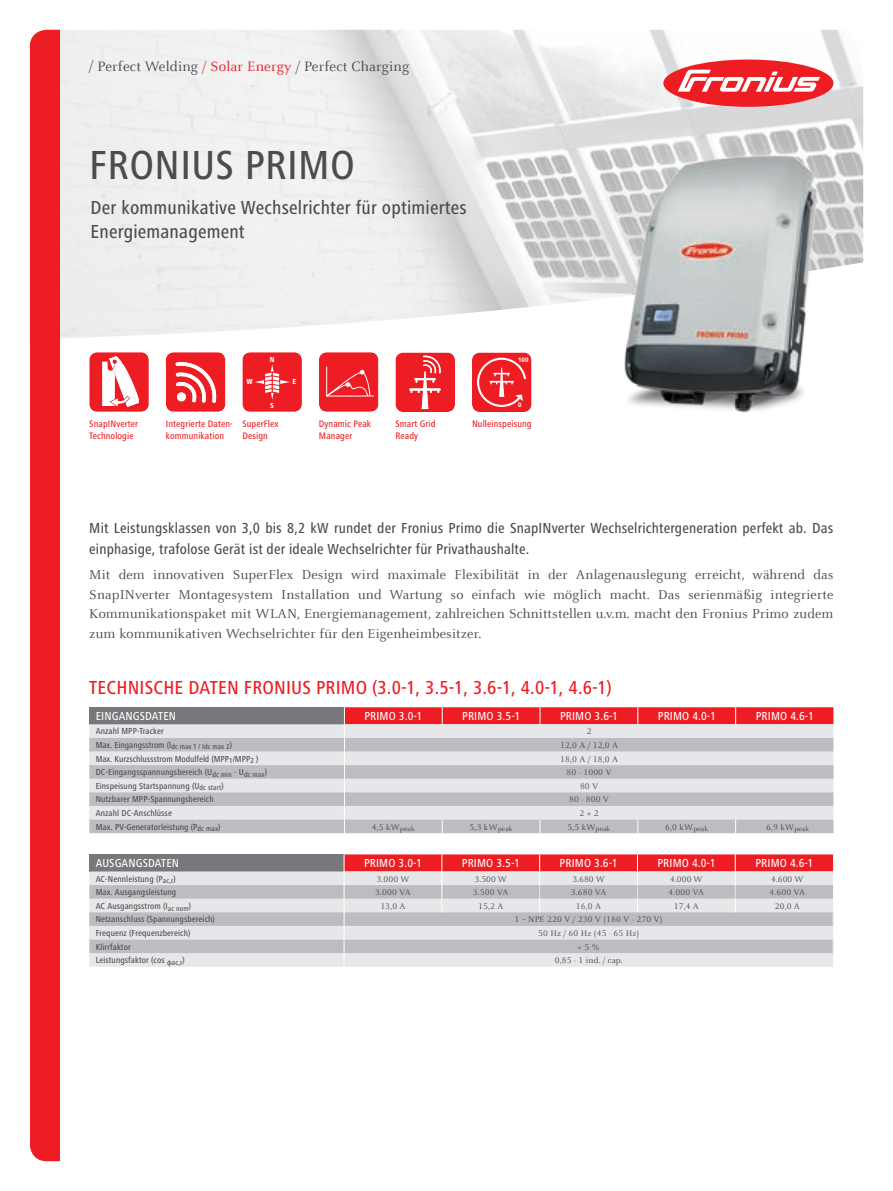
<style>
.page{position:relative;width:893px;height:1191px;background:#fff}
.page>*{position:absolute;margin:0;border:0;box-sizing:border-box;transform-origin:0 0}
.t1{font:500 condensed 42px "Frutiger Next LTW1 G";letter-spacing:.01em;color:#4b4c4d}
.t2{font:500 condensed 19.5px/24px "Frutiger Next LTW1 G";letter-spacing:.01em;color:#4b4c4d}
.t3{font:500 condensed 19.5px "Frutiger Next LTW1 G";letter-spacing:.01em;color:#ee1d23}
.t4{font:500 condensed 15px/21px "Frutiger Next LTW1 G";letter-spacing:.01em;color:#4b4c4d}
.t5{font:15px "Celeste Offc Pro";letter-spacing:.01em;color:#4b4c4d}
.t6{font:14.25px/19.5px "Celeste Offc Pro";letter-spacing:.01em;color:#4b4c4d;text-align:justify}
.t7{font:500 condensed 12px "Frutiger Next LTW1 G";letter-spacing:.01em;color:#fff}
.t8{font:500 condensed 9.75px/12px "Frutiger Next LTW1 G";letter-spacing:.01em;color:#ee1d23}
.t9{font:500 condensed 9px "Frutiger Next LTW1 G";letter-spacing:.01em;color:#4b4c4d}
.t10{font:9px "Celeste Offc Pro";letter-spacing:.01em;color:#4b4c4d}
.t11{font:800 condensed 7.5px "Frutiger Next LTW1 G";color:#fff}
.t12{font:700 6.3px "Arial";color:#fff}
.s1{color:#ee1d23}
</style>
<div class="page">
<img style="left:60px;top:30px;width:803px;height:308px">
<svg style="left:242px;top:352px;width:60px;height:60px;background:#ef353a"></svg>
<div style="left:663px;top:60px;width:170px;height:47px;background:#ee1d23;border-radius:50%"></div>
<svg style="left:678px;top:70px;width:142px;height:22px"></svg>
<div style="left:30px;top:30px;width:30px;height:1131px;background:#ee1d23"></div>
<svg style="left:89px;top:707px;width:744px;height:126px;background:#cfbec1"></svg>
<svg style="left:89px;top:854px;width:745px;height:112px;background:#d2bec1"></svg>
<svg style="left:319px;top:352px;width:59px;height:60px;background:#ef2d33"></svg>
<hr style="left:327px;top:396px;width:47px;height:1px;background:#fff">
<hr style="left:326px;top:366px;width:1px;height:30px;background:#fff">
<svg style="left:166px;top:352px;width:59px;height:60px"></svg>
<svg style="left:395px;top:352px;width:60px;height:60px;background:#f03e43"></svg>
<svg style="left:89px;top:352px;width:60px;height:60px"></svg>
<svg style="left:472px;top:352px;width:59px;height:60px;background:#f03f44"></svg>
<img style="left:608px;top:134px;width:223px;height:279px">
<h3 class="t5" style="left:89px;top:57px;width:322px">/ Perfect Welding <span class="s1">/ Solar Energy</span> / Perfect Charging</h3>
<h1 class="t1" style="left:89px;top:141px;width:199px">FRONIUS Primo</h1>
<h2 class="t2" style="left:91px;top:195px;width:378px">Der kommunikative Wechselrichter für optimiertes<br>Energiemanagement</h2>
<p class="t11" style="left:246px;top:377px;width:8px">W</p>
<p class="t11" style="left:270px;top:355px;width:6px">N</p>
<p class="t11" style="left:270px;top:401px;width:5px">S</p>
<p class="t11" style="left:292px;top:377px;width:5px">E</p>
<p class="t12" style="left:518px;top:356px;width:12px">100</p>
<p class="t12" style="left:518px;top:401px;width:5px">0</p>
<p class="t8" style="left:89px;top:417px;width:50px">SnapINverter<br>Technologie</p>
<p class="t8" style="left:242px;top:417px;width:38px">SuperFlex</p>
<p class="t8" style="left:472px;top:417px;width:61px">Nulleinspeisung</p>
<p class="t8" style="left:166px;top:417px;width:69px">Integrierte Daten&shy;kommunikation</p>
<p class="t8" style="left:395px;top:417px;width:42px">Smart Grid<br>Ready</p>
<p class="t8" style="left:319px;top:417px;width:54px">Dynamic Peak<br>Manager</p>
<p class="t8" style="left:242px;top:429px;width:27px">Design</p>
<h3 class="t4" style="left:89px;top:517px;width:746px">Mit Leistungsklassen von 3,0 bis 8,2 kW rundet der Fronius Primo die SnapINverter Wechselrichtergeneration perfekt ab. Das einphasige, trafolose Gerät ist der ideale Wechselrichter für Privathaushalte.</h3>
<p class="t6" style="left:89px;top:565px;width:746px">Mit dem innovativen SuperFlex Design wird maximale Flexibilität in der Anlagenauslegung erreicht, während das SnapINverter Montagesystem Installation und Wartung so einfach wie möglich macht. Das serienmäßig integrierte Kommunikationspaket mit WLAN, Energiemanagement, zahlreichen Schnittstellen u.v.m. macht den Fronius Primo zudem zum kommunikativen Wechselrichter für den Eigenheimbesitzer.</p>
<h2 class="t3" style="left:89px;top:676px;width:524px">technische daten FRONIUS PRIMO (3.0-1, 3.5-1, 3.6-1, 4.0-1, 4.6-1)</h2>
<h3 class="t7" style="left:96px;top:709px;width:37px">eingangsd</h3>
<h3 class="t7" style="left:152px;top:709px;width:24px">aten</h3>
<h3 class="t7" style="left:364px;top:709px;width:59px">PRIMO 3.0-1</h3>
<h3 class="t7" style="left:462px;top:709px;width:59px">PRIMO 3.5-1</h3>
<h3 class="t7" style="left:560px;top:709px;width:59px">PRIMO 3.6-1</h3>
<h3 class="t7" style="left:658px;top:709px;width:59px">PRIMO 4.0-1</h3>
<h3 class="t7" style="left:756px;top:709px;width:59px">PRIMO 4.6-1</h3>
<p class="t9" style="left:96px;top:726px;width:70px">Anzahl MPP-Tracker</p>
<p class="t10" style="left:587px;top:726px;width:6px">2</p>
<p class="t9" style="left:96px;top:740px;width:138px">Max. Eingangsstrom (I<sub>dc</sub> <sub>max</sub> <sub>1</sub> <sub>/</sub> <sub>Idc</sub> <sub>max</sub> <sub>2</sub>)</p>
<p class="t10" style="left:560px;top:739px;width:59px">12,0 A / 12,0 A</p>
<p class="t9" style="left:96px;top:753px;width:164px">Max. Kurzschlussstrom Modulfeld (MPP<sub>1</sub>/MPP<sub>2</sub> )</p>
<p class="t10" style="left:560px;top:753px;width:59px">18,0 A / 18,0 A</p>
<p class="t9" style="left:96px;top:767px;width:173px">DC-Eingangsspannungsbereich (U<sub>dc</sub> <sub>min</sub> - U<sub>dc</sub> <sub>max</sub>)</p>
<p class="t10" style="left:567px;top:767px;width:46px">80 - 1000 V</p>
<p class="t9" style="left:96px;top:780px;width:130px">Einspeisung Startspannung (U<sub>dc</sub> <sub>start</sub>)</p>
<p class="t10" style="left:580px;top:780px;width:20px">80 V</p>
<p class="t9" style="left:96px;top:794px;width:120px">Nutzbarer MPP-Spannungsbereich</p>
<p class="t10" style="left:569px;top:794px;width:42px">80 - 800 V</p>
<p class="t9" style="left:96px;top:808px;width:78px">Anzahl DC-Anschlüsse</p>
<p class="t10" style="left:580px;top:807px;width:21px">2 + 2</p>
<p class="t9" style="left:96px;top:821px;width:126px">Max. PV-Generatorleistung (P<sub>dc</sub> <sub>max</sub>)</p>
<p class="t10" style="left:372px;top:821px;width:44px">4,5 kW<sub>peak</sub></p>
<p class="t10" style="left:470px;top:821px;width:44px">5,3 kW<sub>peak</sub></p>
<p class="t10" style="left:567px;top:821px;width:44px">5,5 kW<sub>peak</sub></p>
<p class="t10" style="left:665px;top:821px;width:44px">6,0 kW<sub>peak</sub></p>
<p class="t10" style="left:766px;top:821px;width:44px">6,9 kW<sub>peak</sub></p>
<h3 class="t7" style="left:96px;top:856px;width:40px">ausgangsd</h3>
<h3 class="t7" style="left:155px;top:856px;width:24px">aten</h3>
<h3 class="t7" style="left:364px;top:856px;width:59px">PRIMO 3.0-1</h3>
<h3 class="t7" style="left:462px;top:856px;width:59px">PRIMO 3.5-1</h3>
<h3 class="t7" style="left:560px;top:856px;width:59px">PRIMO 3.6-1</h3>
<h3 class="t7" style="left:657px;top:856px;width:59px">PRIMO 4.0-1</h3>
<h3 class="t7" style="left:755px;top:856px;width:59px">PRIMO 4.6-1</h3>
<p class="t9" style="left:96px;top:873px;width:82px">AC-Nennleistung (P<sub>ac,r</sub>)</p>
<p class="t10" style="left:376px;top:873px;width:34px">3.000 W</p>
<p class="t10" style="left:475px;top:873px;width:34px">3.500 W</p>
<p class="t10" style="left:572px;top:873px;width:34px">3.680 W</p>
<p class="t10" style="left:670px;top:873px;width:34px">4.000 W</p>
<p class="t10" style="left:771px;top:873px;width:34px">4.600 W</p>
<p class="t9" style="left:96px;top:887px;width:82px">Max. Ausgangsleistung</p>
<p class="t10" style="left:375px;top:887px;width:37px">3.000 VA</p>
<p class="t10" style="left:473px;top:887px;width:37px">3.500 VA</p>
<p class="t10" style="left:571px;top:887px;width:37px">3.680 VA</p>
<p class="t10" style="left:669px;top:887px;width:37px">4.000 VA</p>
<p class="t10" style="left:770px;top:887px;width:37px">4.600 VA</p>
<p class="t9" style="left:96px;top:901px;width:97px">AC Ausgangsstrom (I<sub>ac</sub> <sub>nom</sub>)</p>
<p class="t10" style="left:380px;top:900px;width:27px">13,0 A</p>
<p class="t10" style="left:478px;top:900px;width:27px">15,2 A</p>
<p class="t10" style="left:576px;top:900px;width:27px">16,0 A</p>
<p class="t10" style="left:674px;top:900px;width:27px">17,4 A</p>
<p class="t10" style="left:775px;top:900px;width:27px">20,0 A</p>
<p class="t9" style="left:96px;top:914px;width:121px">Netzanschluss (Spannungsbereich)</p>
<p class="t10" style="left:515px;top:914px;width:149px">1 ~ NPE 220 V / 230 V (180 V - 270 V)</p>
<p class="t9" style="left:96px;top:927px;width:96px">Frequenz (Frequenzbereich)</p>
<p class="t10" style="left:538px;top:927px;width:103px">50 Hz / 60 Hz (45 - 65 Hz)</p>
<p class="t9" style="left:96px;top:941px;width:37px">Klirrfaktor</p>
<p class="t10" style="left:577px;top:941px;width:24px">&lt; 5 %</p>
<p class="t9" style="left:96px;top:955px;width:91px">Leistungsfaktor (cos <sub>φac,r</sub>)</p>
<p class="t10" style="left:555px;top:955px;width:69px">0,85 - 1 ind. / cap.</p>
</div>
